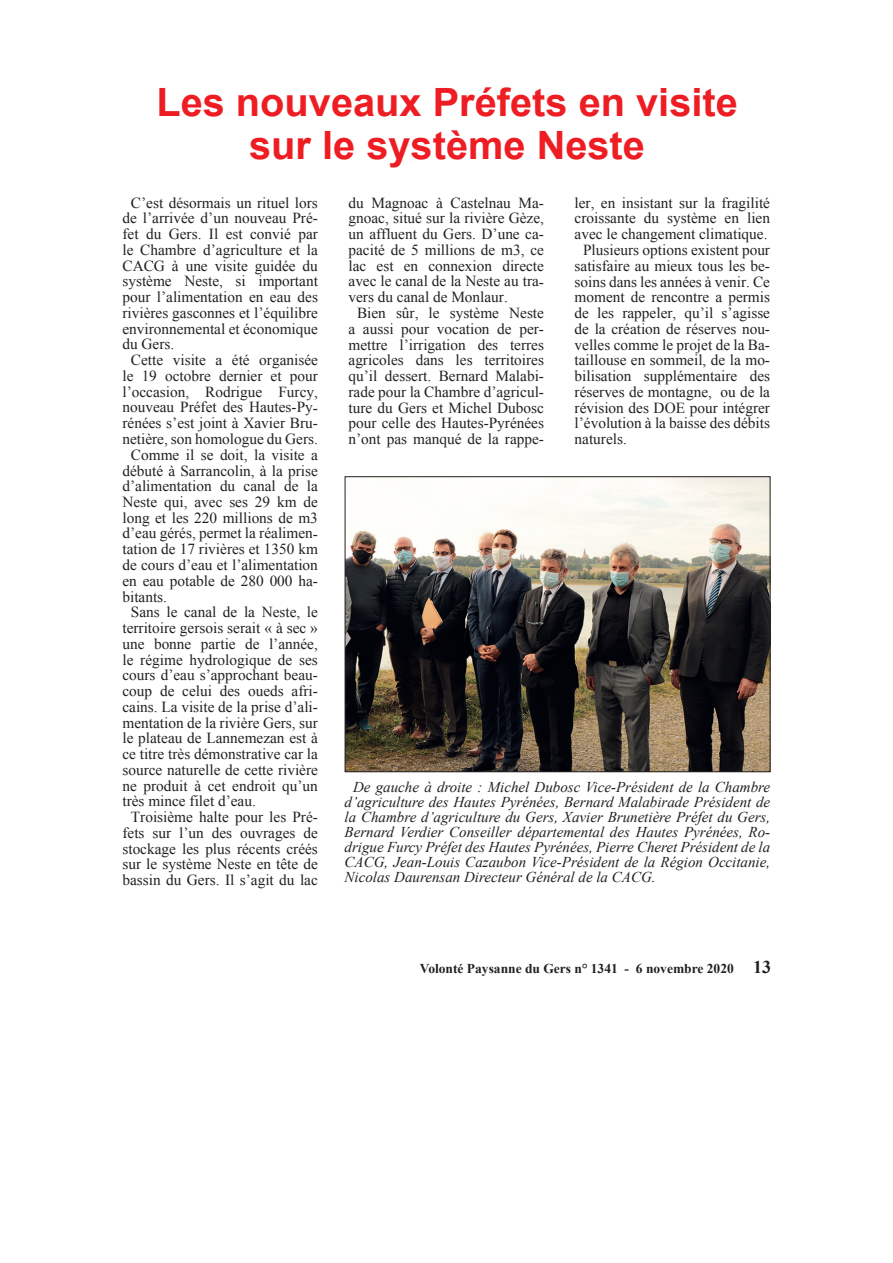
<style>
.page{position:relative;width:893px;height:1263px;background:#fff}
.page>*{position:absolute;margin:0;border:0;box-sizing:border-box;transform-origin:0 0}
.t1{font:700 39px/43.5px "Arial";color:#ee1d23;text-align:center}
.t2{font:15.3px "Times New Roman";color:#231f20}
.t3{font:italic 15px/15px "Times New Roman";color:#231f20;text-align:justify}
.t4{font:700 13.5px "Times New Roman";color:#231f20}
.s1{font-size:18px}
</style>
<div class="page">
<img style="left:347px;top:478px;width:421px;height:292px">
<div style="left:345px;top:476px;width:425px;height:296px;border:1px solid #231f20"></div>
<h1 class="t1" style="left:156px;top:81px;width:583px">Les nouveaux Préfets en visite sur le système Neste</h1>
<p class="t2" style="left:131px;top:192px;width:188px">C’est désormais un rituel lors</p>
<p class="t2" style="left:122px;top:208px;width:197px">de l’arrivée d’un nouveau Pré-</p>
<p class="t2" style="left:122px;top:224px;width:197px">fet du Gers. Il est convié par</p>
<p class="t2" style="left:122px;top:240px;width:197px">le Chambre d’agriculture et la</p>
<p class="t2" style="left:122px;top:255px;width:197px">CACG à une visite guidée du</p>
<p class="t2" style="left:122px;top:271px;width:197px">système Neste, si important</p>
<p class="t2" style="left:122px;top:287px;width:197px">pour l’alimentation en eau des</p>
<p class="t2" style="left:122px;top:303px;width:197px">rivières gasconnes et l’équilibre</p>
<p class="t2" style="left:122px;top:318px;width:197px">environnemental et économique</p>
<p class="t2" style="left:122px;top:334px;width:53px">du Gers.</p>
<p class="t2" style="left:131px;top:350px;width:188px">Cette visite a été organisée</p>
<p class="t2" style="left:122px;top:365px;width:197px">le 19 octobre dernier et pour</p>
<p class="t2" style="left:122px;top:381px;width:197px">l’occasion, Rodrigue Furcy,</p>
<p class="t2" style="left:122px;top:397px;width:197px">nouveau Préfet des Hautes-Py-</p>
<p class="t2" style="left:122px;top:413px;width:197px">rénées s’est joint à Xavier Bru-</p>
<p class="t2" style="left:122px;top:429px;width:197px">netière, son homologue du Gers.</p>
<p class="t2" style="left:131px;top:444px;width:188px">Comme il se doit, la visite a</p>
<p class="t2" style="left:122px;top:460px;width:197px">débuté à Sarrancolin, à la prise</p>
<p class="t2" style="left:122px;top:476px;width:197px">d’alimentation du canal de la</p>
<p class="t2" style="left:122px;top:492px;width:197px">Neste qui, avec ses 29 km de</p>
<p class="t2" style="left:122px;top:507px;width:197px">long et les 220 millions de m3</p>
<p class="t2" style="left:122px;top:523px;width:197px">d’eau gérés, permet la réalimen-</p>
<p class="t2" style="left:122px;top:539px;width:197px">tation de 17 rivières et 1350 km</p>
<p class="t2" style="left:122px;top:555px;width:197px">de cours d’eau et l’alimentation</p>
<p class="t2" style="left:122px;top:570px;width:197px">en eau potable de 280 000 ha-</p>
<p class="t2" style="left:122px;top:586px;width:46px">bitants.</p>
<p class="t2" style="left:131px;top:602px;width:188px">Sans le canal de la Neste, le</p>
<p class="t2" style="left:122px;top:618px;width:197px">territoire gersois serait « à sec »</p>
<p class="t2" style="left:122px;top:633px;width:197px">une bonne partie de l’année,</p>
<p class="t2" style="left:122px;top:649px;width:197px">le régime hydrologique de ses</p>
<p class="t2" style="left:122px;top:665px;width:197px">cours d’eau s’approchant beau-</p>
<p class="t2" style="left:122px;top:681px;width:197px">coup de celui des oueds afri-</p>
<p class="t2" style="left:122px;top:696px;width:197px">cains. La visite de la prise d’ali-</p>
<p class="t2" style="left:122px;top:712px;width:197px">mentation de la rivière Gers, sur</p>
<p class="t2" style="left:122px;top:728px;width:197px">le plateau de Lannemezan est à</p>
<p class="t2" style="left:122px;top:744px;width:197px">ce titre très démonstrative car la</p>
<p class="t2" style="left:122px;top:759px;width:197px">source naturelle de cette rivière</p>
<p class="t2" style="left:122px;top:775px;width:197px">ne produit à cet endroit qu’un</p>
<p class="t2" style="left:122px;top:791px;width:135px">très mince filet d’eau.</p>
<p class="t2" style="left:131px;top:807px;width:188px">Troisième halte pour les Pré-</p>
<p class="t2" style="left:122px;top:822px;width:197px">fets sur l’un des ouvrages de</p>
<p class="t2" style="left:122px;top:838px;width:197px">stockage les plus récents créés</p>
<p class="t2" style="left:122px;top:854px;width:197px">sur le système Neste en tête de</p>
<p class="t2" style="left:122px;top:870px;width:197px">bassin du Gers. Il s’agit du lac</p>
<p class="t2" style="left:348px;top:192px;width:197px">du Magnoac à Castelnau Ma-</p>
<p class="t2" style="left:349px;top:208px;width:197px">gnoac, situé sur la rivière Gèze,</p>
<p class="t2" style="left:349px;top:224px;width:197px">un affluent du Gers. D’une ca-</p>
<p class="t2" style="left:349px;top:240px;width:197px">pacité de 5 millions de m3, ce</p>
<p class="t2" style="left:349px;top:255px;width:197px">lac est en connexion directe</p>
<p class="t2" style="left:349px;top:271px;width:197px">avec le canal de la Neste au tra-</p>
<p class="t2" style="left:349px;top:287px;width:161px">vers du canal de Monlaur.</p>
<p class="t2" style="left:357px;top:303px;width:188px">Bien sûr, le système Neste</p>
<p class="t2" style="left:349px;top:318px;width:197px">a aussi pour vocation de per-</p>
<p class="t2" style="left:349px;top:334px;width:197px">mettre l’irrigation des terres</p>
<p class="t2" style="left:349px;top:350px;width:197px">agricoles dans les territoires</p>
<p class="t2" style="left:349px;top:366px;width:197px">qu’il dessert. Bernard Malabi-</p>
<p class="t2" style="left:349px;top:381px;width:197px">rade pour la Chambre d’agricul-</p>
<p class="t2" style="left:349px;top:397px;width:197px">ture du Gers et Michel Dubosc</p>
<p class="t2" style="left:349px;top:413px;width:197px">pour celle des Hautes-Pyrénées</p>
<p class="t2" style="left:349px;top:429px;width:197px">n’ont pas manqué de la rappe-</p>
<p class="t2" style="left:575px;top:192px;width:197px">ler, en insistant sur la fragilité</p>
<p class="t2" style="left:575px;top:208px;width:197px">croissante du système en lien</p>
<p class="t2" style="left:575px;top:224px;width:194px">avec le changement climatique.</p>
<p class="t2" style="left:583px;top:240px;width:188px">Plusieurs options existent pour</p>
<p class="t2" style="left:575px;top:255px;width:197px">satisfaire au mieux tous les be-</p>
<p class="t2" style="left:575px;top:271px;width:197px">soins dans les années à venir. Ce</p>
<p class="t2" style="left:575px;top:287px;width:197px">moment de rencontre a permis</p>
<p class="t2" style="left:575px;top:303px;width:197px">de les rappeler, qu’il s’agisse</p>
<p class="t2" style="left:575px;top:318px;width:197px">de la création de réserves nou-</p>
<p class="t2" style="left:575px;top:334px;width:197px">velles comme le projet de la Ba-</p>
<p class="t2" style="left:575px;top:350px;width:197px">taillouse en sommeil, de la mo-</p>
<p class="t2" style="left:575px;top:366px;width:197px">bilisation supplémentaire des</p>
<p class="t2" style="left:575px;top:381px;width:197px">réserves de montagne, ou de la</p>
<p class="t2" style="left:575px;top:397px;width:197px">révision des DOE pour intégrer</p>
<p class="t2" style="left:575px;top:413px;width:197px">l’évolution à la baisse des débits</p>
<p class="t2" style="left:575px;top:429px;width:54px">naturels.</p>
<p class="t3" style="left:345px;top:779px;width:427px;text-indent:9px">De gauche à droite : Michel Dubosc Vice-Président de la Chambre d’agriculture des Hautes Pyrénées, Bernard Malabirade Président de la Chambre d’agriculture du Gers, Xavier Brunetière Préfet du Gers, Bernard Verdier Conseiller départemental des Hautes Pyrénées, Ro&shy;drigue Furcy Préfet des Hautes Pyrénées, Pierre Cheret Président de la CACG, Jean-Louis Cazaubon Vice-Président de la Région Occitanie, Nicolas Daurensan Directeur Général de la CACG.</p>
<p class="t4" style="left:420px;top:959px;width:353px">Volonté Paysanne du Gers n° 1341 - 6 novembre 2020 <span class="s1">13</span></p>
</div>
